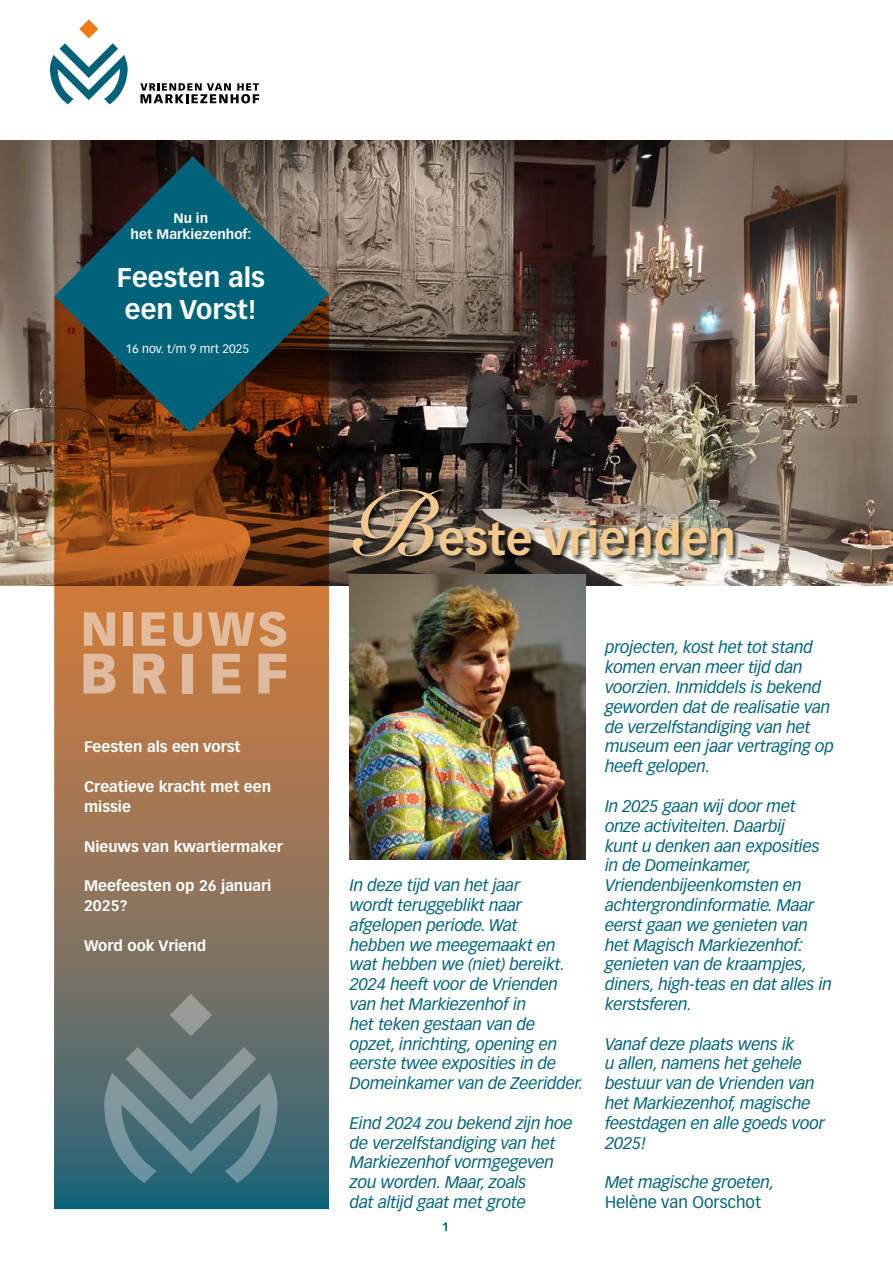
<style>
.page{position:relative;width:893px;height:1263px;background:#fff}
.page>*{position:absolute;margin:0;border:0;box-sizing:border-box;transform-origin:0 0}
.t1{font:700 44.55px "Vectora LT Pro";color:#f1c98f}
.t2{font:700 26.55px/31.8px "Vectora LT Pro";color:#fff;text-align:center}
.t3{font:italic 16.5px/19.8px "Vectora LT Pro";letter-spacing:-.01em;color:#006379}
.t4{font:16.5px "Vectora LT Pro";color:#006379}
.t5{font:700 15px/19.8px "Vectora LT Pro";color:#fff}
.t6{font:700 13.5px/16.2px "Vectora LT Pro";color:#fff;text-align:center}
.t7{font:12px "Vectora LT Pro";color:#fff}
.t8{font:700 12px "Vectora LT Pro";color:#006379}
.s1{font-family:"Snell Roundhand";font-size:90.15px}
</style>
<div class="page">
<svg style="left:50px;top:20px;width:78px;height:84px"></svg>
<svg style="left:140px;top:83px;width:119px;height:20px"></svg>
<img style="left:0;top:140px;width:893px;height:445px">
<div style="left:351px;top:489px;width:389px;height:74px;background:#000;opacity:.75"></div>
<img style="left:350px;top:574px;width:235px;height:285px">
<svg style="left:54px;top:432px;width:275px;height:777px;background:#876649"></svg>
<svg style="left:54px;top:156px;width:275px;height:276px;background:#2d4e50"></svg>
<svg style="left:84px;top:612px;width:31px;height:34px"></svg>
<div style="left:124px;top:612px;width:9px;height:34px;background:#e3bc9d"></div>
<svg style="left:142px;top:612px;width:23px;height:34px"></svg>
<svg style="left:173px;top:612px;width:29px;height:34px"></svg>
<svg style="left:208px;top:612px;width:78px;height:34px;background:#d7a074"></svg>
<svg style="left:84px;top:654px;width:31px;height:39px"></svg>
<svg style="left:133px;top:654px;width:34px;height:39px"></svg>
<div style="left:183px;top:654px;width:10px;height:39px;background:#dfbba0"></div>
<svg style="left:212px;top:654px;width:28px;height:39px"></svg>
<svg style="left:259px;top:654px;width:27px;height:39px"></svg>
<svg style="left:170px;top:994px;width:42px;height:42px;background:#828580"></svg>
<svg style="left:104px;top:1047px;width:173px;height:136px;background:#5c7c83"></svg>
<p class="t6" style="left:131px;top:210px;width:122px">Nu in<br>het Markiezenhof:</p>
<h2 class="t2" style="left:117px;top:262px;width:150px">Feesten als een Vorst!</h2>
<p class="t7" style="left:126px;top:342px;width:125px">16 nov. t/m 9 mrt 2025</p>
<p class="t5" style="left:84px;top:737px;width:158px">Feesten als een vorst</p>
<p class="t5" style="left:84px;top:777px;width:189px">Creatieve kracht met een missie</p>
<p class="t5" style="left:84px;top:836px;width:200px">Nieuws van kwartiermaker</p>
<p class="t5" style="left:84px;top:876px;width:189px">Meefeesten op 26 januari<br>2025?</p>
<p class="t5" style="left:84px;top:935px;width:124px">Word ook Vriend</p>
<h1 class="t1" style="left:350px;top:512px;width:388px"><span class="s1">B</span>este vrienden</h1>
<p class="t3" style="left:350px;top:875px;width:235px">In deze tijd van het jaar<br>wordt teruggeblikt naar afgelopen periode. Wat<br>hebben we meegemaakt en wat hebben we (niet) bereikt.<br>2024 heeft voor de Vrienden van het Markiezenhof in<br>het teken gestaan van de opzet, inrichting, opening en eerste twee exposities in de<br>Domeinkamer van de Zeeridder.</p>
<p class="t3" style="left:350px;top:1113px;width:224px">Eind 2024 zou bekend zijn hoe de verzelfstandiging van het<br>Markiezenhof vormgegeven zou worden. Maar, zoals<br>dat altijd gaat met grote</p>
<p class="t8" style="left:442px;top:1219px;width:9px">1</p>
<p class="t3" style="left:605px;top:638px;width:230px">projecten, kost het tot stand komen ervan meer tijd dan voorzien. Inmiddels is bekend geworden dat de realisatie van de verzelfstandiging van het museum een jaar vertraging op heeft gelopen.</p>
<p class="t3" style="left:605px;top:796px;width:228px">In 2025 gaan wij door met onze activiteiten. Daarbij<br>kunt u denken aan exposities in de Domeinkamer,<br>Vriendenbijeenkomsten en achtergrondinformatie. Maar eerst gaan we genieten van het Magisch Markiezenhof: genieten van de kraampjes, diners, high-teas en dat alles in kerstsferen.</p>
<p class="t3" style="left:605px;top:1034px;width:221px">Vanaf deze plaats wens ik<br>u allen, namens het gehele bestuur van de Vrienden van het Markiezenhof, magische feestdagen en alle goeds voor<br>2025!</p>
<p class="t3" style="left:605px;top:1172px;width:171px">Met magische groeten,</p>
<p class="t4" style="left:605px;top:1192px;width:157px">Helène van Oorschot</p>
</div>
